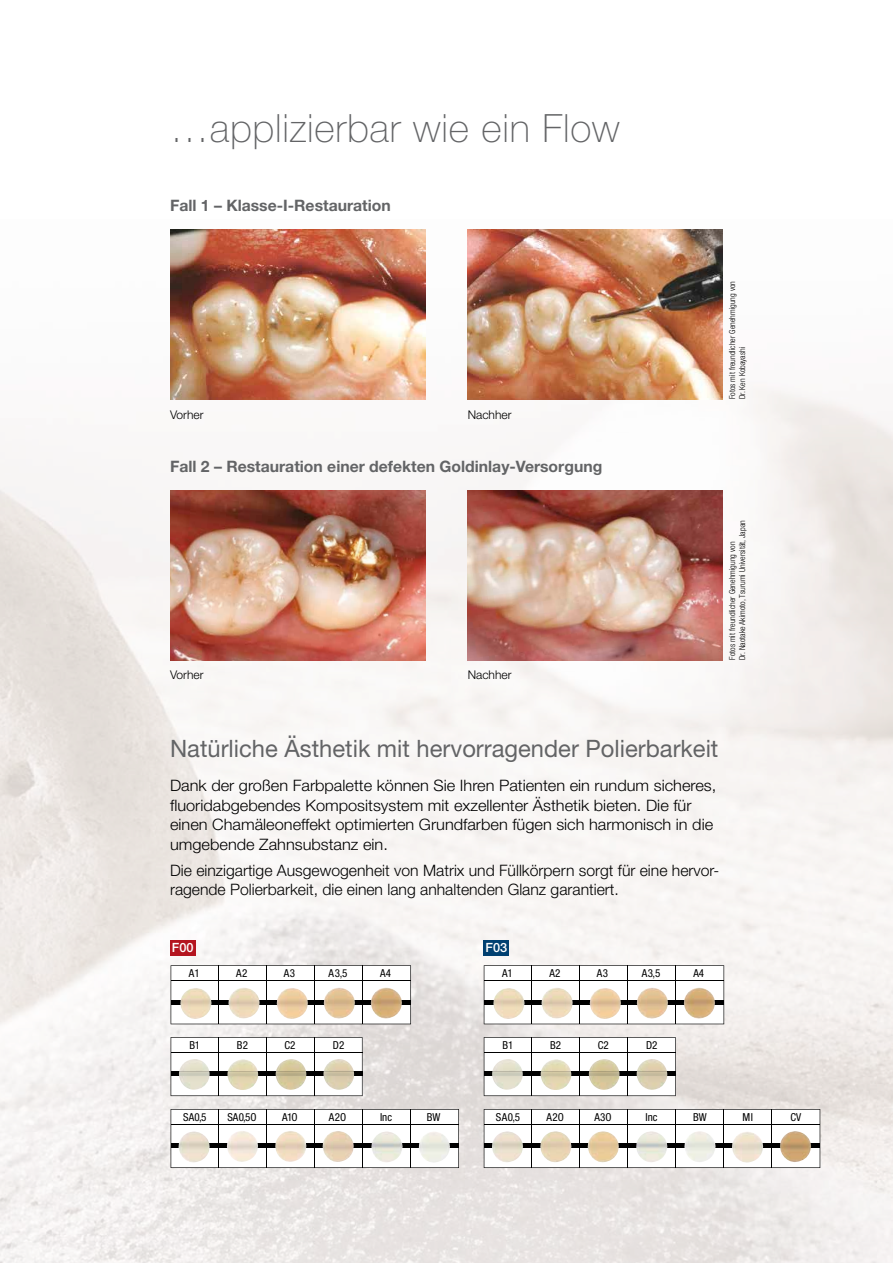
<style>
.page{position:relative;width:893px;height:1263px;background:#fff}
.page>*{position:absolute;margin:0;border:0;box-sizing:border-box;transform-origin:0 0}
.t1{font:100 39px "Helvetica Neue LT Pro";letter-spacing:.02em;color:#636466}
.t2{font:24px "Helvetica Neue LT Pro";color:#636466}
.t3{font:300 15.75px/19.5px "Helvetica Neue LT Pro";color:#000;scale:1.04 1}
.t4{font:300 15.75px/19.5px "Helvetica Neue LT Pro";color:#000}
.t5{font:700 15.75px "Helvetica Neue LT Pro";color:#636466}
.t6{font:500 12.75px "Helvetica Neue LT Pro";color:#fff}
.t7{font:300 12px "Helvetica Neue LT Pro";color:#000}
.t8{font:condensed 10.95px "Helvetica Neue LT Pro";color:#000}
.t9{font:300 condensed 8.25px/9.9px "Helvetica Neue LT Pro";color:#000}
</style>
<div class="page">
<img style="left:0;top:229px;width:893px;height:1034px">
<img style="left:170px;top:230px;width:256px;height:170px">
<img style="left:170px;top:490px;width:256px;height:170px">
<img style="left:468px;top:230px;width:255px;height:170px">
<img style="left:468px;top:490px;width:255px;height:170px">
<svg style="left:171px;top:965px;width:240px;height:59px"></svg>
<hr style="left:171px;top:980px;width:240px;height:1px;background:#000">
<hr style="left:218px;top:966px;width:1px;height:58px;background:#000">
<hr style="left:266px;top:966px;width:1px;height:58px;background:#000">
<hr style="left:314px;top:966px;width:1px;height:58px;background:#000">
<hr style="left:362px;top:966px;width:1px;height:58px;background:#000">
<hr style="left:171px;top:1000px;width:240px;height:4px;background:#000">
<svg style="left:171px;top:1037px;width:192px;height:59px"></svg>
<hr style="left:171px;top:1052px;width:191px;height:1px;background:#000">
<hr style="left:218px;top:1037px;width:1px;height:59px;background:#000">
<hr style="left:266px;top:1037px;width:1px;height:59px;background:#000">
<hr style="left:314px;top:1037px;width:1px;height:59px;background:#000">
<hr style="left:171px;top:1072px;width:191px;height:4px;background:#000">
<svg style="left:171px;top:1109px;width:288px;height:59px"></svg>
<hr style="left:171px;top:1124px;width:288px;height:1px;background:#000">
<hr style="left:218px;top:1109px;width:1px;height:59px;background:#000">
<hr style="left:266px;top:1109px;width:1px;height:59px;background:#000">
<hr style="left:314px;top:1109px;width:1px;height:59px;background:#000">
<hr style="left:362px;top:1109px;width:1px;height:59px;background:#000">
<hr style="left:410px;top:1109px;width:1px;height:59px;background:#000">
<hr style="left:171px;top:1144px;width:288px;height:4px;background:#000">
<img style="left:177px;top:1131px;width:34px;height:33px">
<img style="left:179px;top:988px;width:34px;height:32px">
<img style="left:227px;top:987px;width:34px;height:33px">
<img style="left:275px;top:988px;width:34px;height:32px">
<img style="left:322px;top:987px;width:34px;height:33px">
<img style="left:369px;top:987px;width:34px;height:33px">
<img style="left:321px;top:1131px;width:34px;height:32px">
<img style="left:225px;top:1131px;width:34px;height:32px">
<img style="left:274px;top:1131px;width:34px;height:32px">
<img style="left:370px;top:1131px;width:34px;height:33px">
<img style="left:417px;top:1131px;width:34px;height:33px">
<img style="left:179px;top:1059px;width:31px;height:17px">
<img style="left:228px;top:1059px;width:30px;height:31px">
<img style="left:227px;top:1072px;width:31px;height:4px">
<img style="left:276px;top:1059px;width:30px;height:17px">
<img style="left:324px;top:1059px;width:30px;height:31px">
<img style="left:323px;top:1072px;width:31px;height:4px">
<svg style="left:484px;top:965px;width:240px;height:59px"></svg>
<hr style="left:484px;top:980px;width:240px;height:1px;background:#000">
<hr style="left:531px;top:966px;width:1px;height:58px;background:#000">
<hr style="left:579px;top:966px;width:1px;height:58px;background:#000">
<hr style="left:627px;top:966px;width:1px;height:58px;background:#000">
<hr style="left:675px;top:966px;width:1px;height:58px;background:#000">
<hr style="left:484px;top:1000px;width:240px;height:4px;background:#000">
<svg style="left:484px;top:1037px;width:192px;height:59px"></svg>
<hr style="left:484px;top:1052px;width:191px;height:1px;background:#000">
<hr style="left:531px;top:1037px;width:1px;height:59px;background:#000">
<hr style="left:579px;top:1037px;width:1px;height:59px;background:#000">
<hr style="left:627px;top:1037px;width:1px;height:59px;background:#000">
<hr style="left:484px;top:1072px;width:191px;height:4px;background:#000">
<svg style="left:484px;top:1109px;width:336px;height:59px"></svg>
<hr style="left:484px;top:1124px;width:336px;height:1px;background:#000">
<hr style="left:531px;top:1109px;width:1px;height:59px;background:#000">
<hr style="left:579px;top:1109px;width:1px;height:59px;background:#000">
<hr style="left:627px;top:1109px;width:1px;height:59px;background:#000">
<hr style="left:675px;top:1109px;width:1px;height:59px;background:#000">
<hr style="left:723px;top:1109px;width:1px;height:59px;background:#000">
<hr style="left:772px;top:1109px;width:1px;height:59px;background:#000">
<hr style="left:484px;top:1144px;width:336px;height:4px;background:#000">
<img style="left:492px;top:1059px;width:31px;height:30px">
<img style="left:492px;top:1072px;width:31px;height:4px">
<img style="left:541px;top:1059px;width:30px;height:27px">
<img style="left:541px;top:1072px;width:30px;height:4px">
<img style="left:589px;top:1059px;width:30px;height:30px">
<img style="left:589px;top:1072px;width:30px;height:4px">
<img style="left:637px;top:1059px;width:30px;height:31px">
<img style="left:637px;top:1072px;width:30px;height:4px">
<img style="left:492px;top:988px;width:34px;height:32px">
<img style="left:540px;top:987px;width:34px;height:33px">
<img style="left:588px;top:988px;width:34px;height:32px">
<img style="left:635px;top:987px;width:34px;height:33px">
<img style="left:682px;top:987px;width:34px;height:33px">
<img style="left:490px;top:1131px;width:34px;height:33px">
<img style="left:635px;top:1131px;width:34px;height:33px">
<img style="left:683px;top:1131px;width:34px;height:33px">
<img style="left:731px;top:1131px;width:33px;height:33px">
<img style="left:778px;top:1131px;width:34px;height:32px">
<img style="left:539px;top:1131px;width:34px;height:33px">
<img style="left:586px;top:1131px;width:34px;height:33px">
<div style="left:170px;top:940px;width:25px;height:15px;background:#b41520"></div>
<div style="left:484px;top:940px;width:25px;height:15px;background:#004071"></div>
<h1 class="t1" style="left:170px;top:105px;width:451px">…applizierbar wie ein Flow</h1>
<p class="t5" style="left:170px;top:196px;width:222px">Fall 1 – Klasse-I-Restauration</p>
<p class="t7" style="left:170px;top:407px;width:35px">Vorher</p>
<p class="t7" style="left:468px;top:407px;width:45px">Nachher</p>
<p class="t5" style="left:170px;top:456px;width:434px">Fall 2 – Restauration einer defekten Goldinlay-Versorgung</p>
<p class="t7" style="left:170px;top:668px;width:35px">Vorher</p>
<p class="t7" style="left:468px;top:668px;width:45px">Nachher</p>
<p class="t9" style="left:727px;top:399px;width:120px;rotate:-90deg">Fotos mit freundlicher Genehmigung von<br>Dr. Ken Kobayashi</p>
<p class="t9" style="left:727px;top:660px;width:141px;rotate:-90deg">Fotos mit freundlicher Genehmigung von<br>Dr. Naotake Akimoto, Tsurumi Universität, Japan</p>
<h2 class="t2" style="left:170px;top:734px;width:550px">Natürliche Ästhetik mit hervorragender Polierbarkeit</h2>
<p class="t3" style="left:170px;top:776px;width:527px">Dank der großen Farbpalette können Sie Ihren Patienten ein rundum sicheres, fluoridabgebendes Kompositsystem mit exzellenter Ästhetik bieten. Die für einen Chamäleoneffekt optimierten Grundfarben fügen sich harmonisch in die umgebende Zahnsubstanz ein.</p>
<p class="t4" style="left:170px;top:860px;width:549px">Die einzigartige Ausgewogenheit von Matrix und Füllkörpern sorgt für eine hervor&shy;ragende Polierbarkeit, die einen lang anhaltenden Glanz garantiert.</p>
<p class="t6" style="left:172px;top:940px;width:23px">F00</p>
<p class="t6" style="left:486px;top:940px;width:23px">F03</p>
<p class="t8" style="left:189px;top:967px;width:12px">A1</p>
<p class="t8" style="left:236px;top:967px;width:13px">A2</p>
<p class="t8" style="left:284px;top:967px;width:13px">A3</p>
<p class="t8" style="left:328px;top:967px;width:20px">A3,5</p>
<p class="t8" style="left:380px;top:967px;width:12px">A4</p>
<p class="t8" style="left:502px;top:967px;width:12px">A1</p>
<p class="t8" style="left:550px;top:967px;width:12px">A2</p>
<p class="t8" style="left:597px;top:967px;width:13px">A3</p>
<p class="t8" style="left:642px;top:967px;width:20px">A3,5</p>
<p class="t8" style="left:693px;top:967px;width:12px">A4</p>
<p class="t8" style="left:190px;top:1039px;width:12px">B1</p>
<p class="t8" style="left:237px;top:1039px;width:13px">B2</p>
<p class="t8" style="left:285px;top:1039px;width:12px">C2</p>
<p class="t8" style="left:333px;top:1039px;width:13px">D2</p>
<p class="t8" style="left:502px;top:1039px;width:12px">B1</p>
<p class="t8" style="left:550px;top:1039px;width:12px">B2</p>
<p class="t8" style="left:598px;top:1039px;width:12px">C2</p>
<p class="t8" style="left:646px;top:1039px;width:13px">D2</p>
<p class="t8" style="left:183px;top:1111px;width:25px">SA0,5</p>
<p class="t8" style="left:227px;top:1111px;width:31px">SA0,5O</p>
<p class="t8" style="left:282px;top:1111px;width:17px">A1O</p>
<p class="t8" style="left:329px;top:1111px;width:19px">A2O</p>
<p class="t8" style="left:380px;top:1111px;width:14px">Inc</p>
<p class="t8" style="left:427px;top:1111px;width:15px">BW</p>
<p class="t8" style="left:496px;top:1111px;width:26px">SA0,5</p>
<p class="t8" style="left:547px;top:1111px;width:19px">A2O</p>
<p class="t8" style="left:595px;top:1111px;width:18px">A3O</p>
<p class="t8" style="left:645px;top:1111px;width:14px">Inc</p>
<p class="t8" style="left:693px;top:1111px;width:15px">BW</p>
<p class="t8" style="left:742px;top:1111px;width:12px">MI</p>
<p class="t8" style="left:790px;top:1111px;width:12px">CV</p>
</div>
